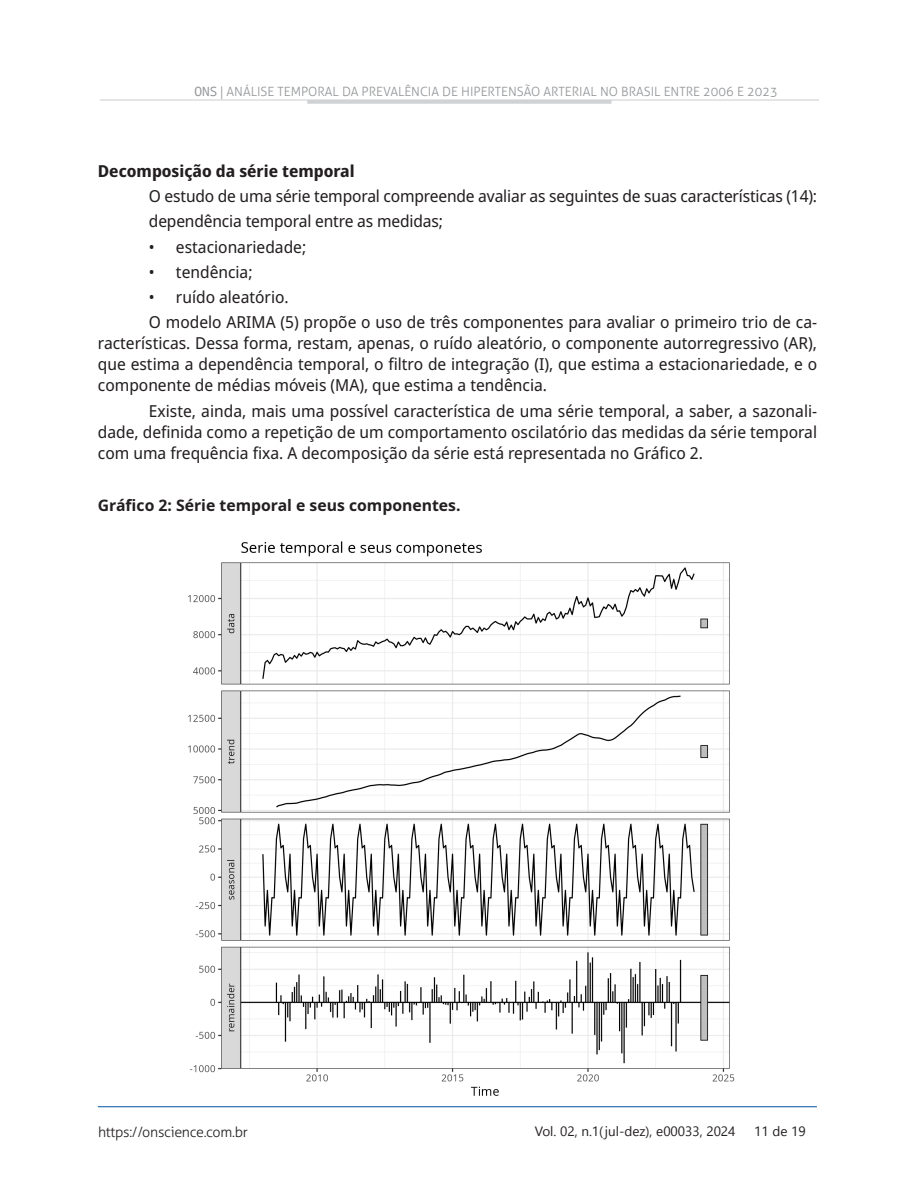
<style>
.page{position:relative;width:898px;height:1200px;background:#fff}
.page>*{position:absolute;margin:0;border:0;box-sizing:border-box;transform-origin:0 0}
.TEXTO_ARTIGO{font:16.5px/21px "Noto Sans Display";color:#231f20;text-align:justify}
.SUB_MARCADORES{font:700 16.5px "Noto Sans Display";color:#231f20}
.TITULO_TABELAS_E_FIGURAS{font:700 15.75px "Noto Sans";color:#231f20}
.t1{font:300 14.25px "Aller";letter-spacing:-.02em;color:#231f20}
.t2{font:13.5px "Leelawadee UI";color:#231f20}
.t3{font:300 12.75px "Aller";color:#939598}
.s1{font-family:"Noto Mono";font-weight:400}
.s2{font-family:"Minion Pro";font-weight:400}
</style>
<div class="page">
<hr style="left:100px;top:99px;width:718px;height:2px;background:#dcdddf">
<hr style="left:307px;top:100px;width:304px;height:4px;background:#d1d2d4">
<hr style="left:98px;top:1106px;width:718px;height:1px;background:#01539e">
<img style="left:188px;top:541px;width:547px;height:555px">
<p class="t3" style="left:194px;top:84px;width:584px"><span class="s1">ONS</span> <span class="s2">|</span> ANÁLISE TEMPORAL DA PREVALÊNCIA DE HIPERTENSÃO ARTERIAL NO BRASIL ENTRE 2006 E 2023</p>
<p class="SUB_MARCADORES" style="left:98px;top:159px;width:258px">Decomposição da série temporal</p>
<p class="TEXTO_ARTIGO" style="left:149px;top:186px;width:669px">O estudo de uma série temporal compreende avaliar as seguintes de suas características (14):</p>
<p class="TEXTO_ARTIGO" style="left:149px;top:211px;width:295px">dependência temporal entre as medidas;</p>
<p class="TEXTO_ARTIGO" style="left:149px;top:236px;width:159px">• estacionariedade;</p>
<p class="TEXTO_ARTIGO" style="left:149px;top:261px;width:105px">• tendência;</p>
<p class="TEXTO_ARTIGO" style="left:149px;top:287px;width:141px">• ruído aleatório.</p>
<p class="TEXTO_ARTIGO" style="left:98px;top:312px;width:720px;text-indent:51px">O modelo ARIMA (5) propõe o uso de três componentes para avaliar o primeiro trio de ca&shy;racterísticas. Dessa forma, restam, apenas, o ruído aleatório, o componente autorregressivo (AR), que estima a dependência temporal, o filtro de integração (I), que estima a estacionariedade, e o componente de médias móveis (MA), que estima a tendência.</p>
<p class="TEXTO_ARTIGO" style="left:98px;top:400px;width:720px;text-indent:51px">Existe, ainda, mais uma possível característica de uma série temporal, a saber, a sazonali&shy;dade, definida como a repetição de um comportamento oscilatório das medidas da série temporal com uma frequência fixa. A decomposição da série está representada no Gráfico 2.</p>
<p class="TITULO_TABELAS_E_FIGURAS" style="left:98px;top:494px;width:364px">Gráfico 2: Série temporal e seus componentes.</p>
<p class="t1" style="left:98px;top:1123px;width:151px">https://onscience.com.br</p>
<p class="t2" style="left:534px;top:1121px;width:202px">Vol. 02, n.1(jul-dez), e00033, 2024</p>
<p class="t2" style="left:754px;top:1121px;width:53px">11 de 19</p>
</div>
